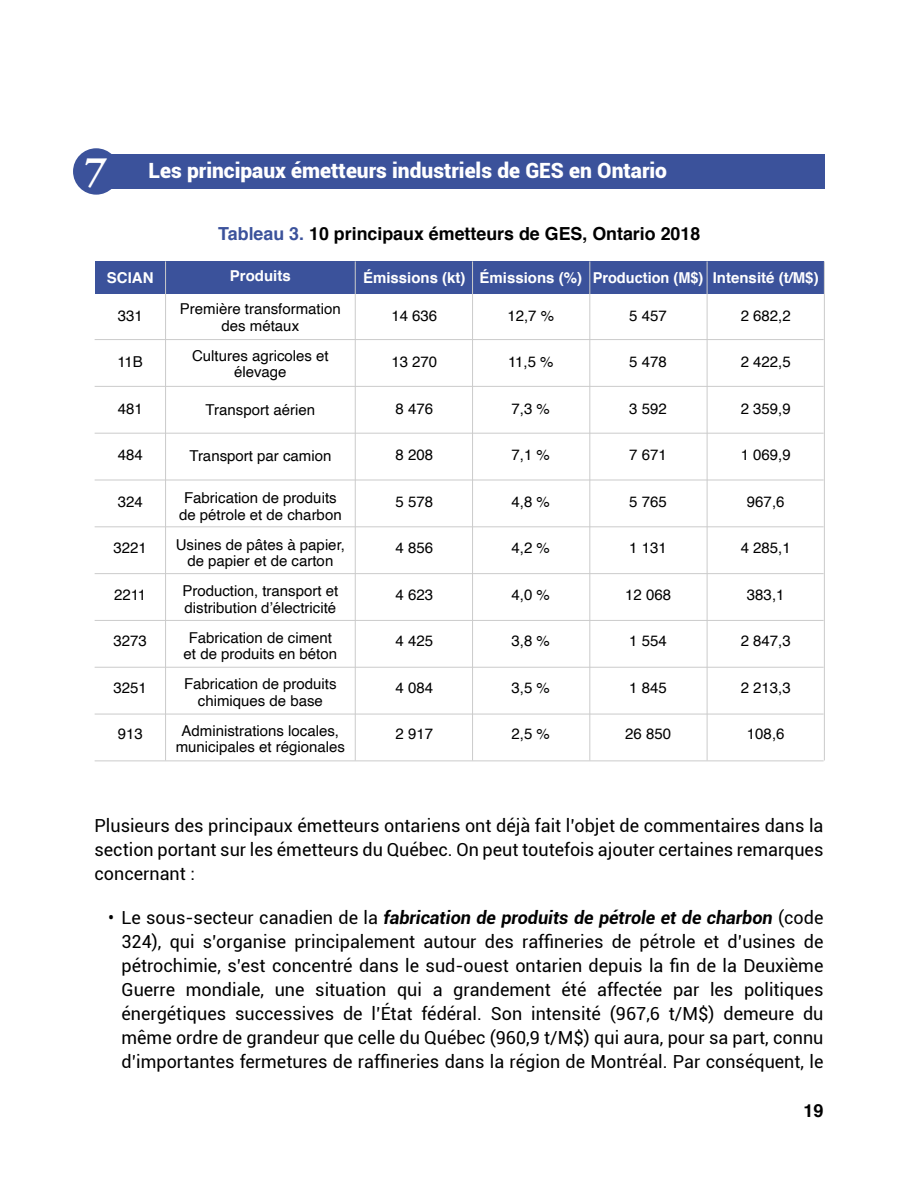
<style>
.page{position:relative;width:918px;height:1188px;background:#fff}
.page>*{position:absolute;margin:0;border:0;box-sizing:border-box;transform-origin:0 0}
.t1{font:700 42.45px "Adobe Garamond Pro";color:#fff}
.t2{font:900 21px "Roboto";color:#fff}
.t3{font:18px/24px "Roboto";color:#000;text-align:justify}
.t4{font:700 18px "Helvetica";color:#000}
.t5{font:15px/16.5px "Helvetica";color:#000;text-align:center}
.t6{font:700 15px "Helvetica";color:#fff}
.s1{color:#3b529b}
.s2{font-weight:700;font-style:italic}
</style>
<div class="page">
<div style="left:106px;top:154px;width:719px;height:34px;background:#3b529b"></div>
<div style="left:73px;top:148px;width:46px;height:47px;background:#3b529b;border-radius:50%"></div>
<div style="left:95px;top:261px;width:729px;height:33px;background:#3b529b"></div>
<hr style="left:95px;top:339px;width:729px;height:1px;background:#cbcbcb">
<hr style="left:95px;top:526px;width:729px;height:1px;background:#cbcbcb">
<hr style="left:95px;top:620px;width:729px;height:1px;background:#cbcbcb">
<hr style="left:95px;top:433px;width:729px;height:1px;background:#cbcbcb">
<hr style="left:95px;top:714px;width:729px;height:1px;background:#cbcbcb">
<hr style="left:95px;top:386px;width:729px;height:1px;background:#cbcbcb">
<hr style="left:95px;top:573px;width:729px;height:1px;background:#cbcbcb">
<hr style="left:95px;top:667px;width:729px;height:1px;background:#cbcbcb">
<hr style="left:95px;top:480px;width:729px;height:1px;background:#cbcbcb">
<hr style="left:95px;top:760px;width:729px;height:1px;background:#cbcbcb">
<hr style="left:165px;top:261px;width:1px;height:499px;background:#cbcbcb">
<hr style="left:355px;top:261px;width:1px;height:499px;background:#cbcbcb">
<hr style="left:472px;top:261px;width:1px;height:499px;background:#cbcbcb">
<hr style="left:589px;top:261px;width:1px;height:499px;background:#cbcbcb">
<hr style="left:707px;top:261px;width:1px;height:499px;background:#cbcbcb">
<hr style="left:824px;top:261px;width:1px;height:499px;background:#cbcbcb">
<h1 class="t1" style="left:85px;top:147px;width:24px">7</h1>
<p class="t2" style="left:148px;top:155px;width:520px">Les principaux émetteurs industriels de GES en Ontario</p>
<p class="t6" style="left:107px;top:266px;width:48px">SCIAN</p>
<p class="t5" style="left:118px;top:308px;width:27px">331</p>
<p class="t5" style="left:117px;top:354px;width:27px">11B</p>
<p class="t5" style="left:118px;top:401px;width:27px">481</p>
<p class="t5" style="left:118px;top:447px;width:27px">484</p>
<p class="t5" style="left:118px;top:494px;width:27px">324</p>
<p class="t5" style="left:114px;top:540px;width:35px">3221</p>
<p class="t5" style="left:114px;top:587px;width:34px">2211</p>
<p class="t5" style="left:114px;top:633px;width:35px">3273</p>
<p class="t5" style="left:114px;top:680px;width:35px">3251</p>
<p class="t5" style="left:118px;top:726px;width:27px">913</p>
<p class="t4" style="left:218px;top:219px;width:483px"><span class="s1">Tableau 3.</span> 10 principaux émetteurs de GES, Ontario 2018</p>
<p class="t6" style="left:230px;top:264px;width:62px">Produits</p>
<p class="t5" style="left:180px;top:301px;width:162px">Première transformation des métaux</p>
<p class="t5" style="left:192px;top:348px;width:138px">Cultures agricoles et élevage</p>
<p class="t5" style="left:206px;top:402px;width:111px">Transport aérien</p>
<p class="t5" style="left:189px;top:448px;width:143px">Transport par camion</p>
<p class="t5" style="left:179px;top:490px;width:164px">Fabrication de produits de pétrole et de charbon</p>
<p class="t5" style="left:176px;top:537px;width:171px">Usines de pâtes à papier, de papier et de carton</p>
<p class="t5" style="left:182px;top:583px;width:157px;text-align:left">Production, transport et distribution d’électricité</p>
<p class="t5" style="left:184px;top:630px;width:155px">Fabrication de ciment et de produits en béton</p>
<p class="t5" style="left:184px;top:676px;width:154px">Fabrication de produits chimiques de base</p>
<p class="t5" style="left:176px;top:723px;width:171px">Administrations locales, municipales et régionales</p>
<p class="t6" style="left:363px;top:266px;width:104px">Émissions (kt)</p>
<p class="t5" style="left:391px;top:308px;width:47px">14 636</p>
<p class="t5" style="left:391px;top:354px;width:47px">13 270</p>
<p class="t5" style="left:396px;top:401px;width:39px">8 476</p>
<p class="t5" style="left:396px;top:447px;width:39px">8 208</p>
<p class="t5" style="left:396px;top:494px;width:39px">5 578</p>
<p class="t5" style="left:396px;top:540px;width:39px">4 856</p>
<p class="t5" style="left:396px;top:587px;width:39px">4 623</p>
<p class="t5" style="left:396px;top:633px;width:39px">4 425</p>
<p class="t5" style="left:396px;top:680px;width:39px">4 084</p>
<p class="t5" style="left:396px;top:726px;width:39px">2 917</p>
<p class="t6" style="left:480px;top:266px;width:104px">Émissions (%)</p>
<p class="t5" style="left:507px;top:308px;width:48px">12,7 %</p>
<p class="t5" style="left:508px;top:354px;width:47px">11,5 %</p>
<p class="t5" style="left:512px;top:401px;width:40px">7,3 %</p>
<p class="t5" style="left:512px;top:447px;width:40px">7,1 %</p>
<p class="t5" style="left:512px;top:494px;width:40px">4,8 %</p>
<p class="t5" style="left:512px;top:540px;width:40px">4,2 %</p>
<p class="t5" style="left:512px;top:587px;width:40px">4,0 %</p>
<p class="t5" style="left:512px;top:633px;width:40px">3,8 %</p>
<p class="t5" style="left:512px;top:680px;width:40px">3,5 %</p>
<p class="t5" style="left:512px;top:726px;width:40px">2,5 %</p>
<p class="t6" style="left:593px;top:266px;width:112px">Production (M$)</p>
<p class="t5" style="left:629px;top:308px;width:39px">5 457</p>
<p class="t5" style="left:629px;top:354px;width:39px">5 478</p>
<p class="t5" style="left:629px;top:401px;width:39px">3 592</p>
<p class="t5" style="left:629px;top:447px;width:39px">7 671</p>
<p class="t5" style="left:629px;top:494px;width:39px">5 765</p>
<p class="t5" style="left:629px;top:540px;width:39px">1 131</p>
<p class="t5" style="left:625px;top:587px;width:47px">12 068</p>
<p class="t5" style="left:629px;top:633px;width:39px">1 554</p>
<p class="t5" style="left:629px;top:680px;width:39px">1 845</p>
<p class="t5" style="left:625px;top:726px;width:47px">26 850</p>
<p class="t6" style="left:713px;top:266px;width:107px">Intensité (t/M$)</p>
<p class="t5" style="left:741px;top:308px;width:52px">2 682,2</p>
<p class="t5" style="left:741px;top:354px;width:52px">2 422,5</p>
<p class="t5" style="left:741px;top:401px;width:52px">2 359,9</p>
<p class="t5" style="left:741px;top:447px;width:52px">1 069,9</p>
<p class="t5" style="left:747px;top:494px;width:39px">967,6</p>
<p class="t5" style="left:741px;top:540px;width:52px">4 285,1</p>
<p class="t5" style="left:747px;top:587px;width:39px">383,1</p>
<p class="t5" style="left:741px;top:633px;width:52px">2 847,3</p>
<p class="t5" style="left:741px;top:680px;width:52px">2 213,3</p>
<p class="t5" style="left:747px;top:726px;width:39px">108,6</p>
<p class="t3" style="left:94px;top:813px;width:730px">Plusieurs des principaux émetteurs ontariens ont déjà fait l’objet de commentaires dans la section portant sur les émetteurs du Québec. On peut toutefois ajouter certaines remarques concernant :</p>
<p class="t3" style="left:121px;top:905px;width:703px;text-indent:-13px">• Le sous-secteur canadien de la <span class="s2">fabrication de produits de pétrole et de charbon</span> (code 324), qui s’organise principalement autour des raffineries de pétrole et d’usines de pétrochimie, s’est concentré dans le sud-ouest ontarien depuis la fin de la Deuxième Guerre mondiale, une situation qui a grandement été affectée par les politiques énergétiques successives de l’État fédéral. Son intensité (967,6 t/M$) demeure du même ordre de grandeur que celle du Québec (960,9 t/M$) qui aura, pour sa part, connu d’importantes fermetures de raffineries dans la région de Montréal. Par conséquent, le</p>
<p class="t4" style="left:803px;top:1096px;width:22px">19</p>
</div>
